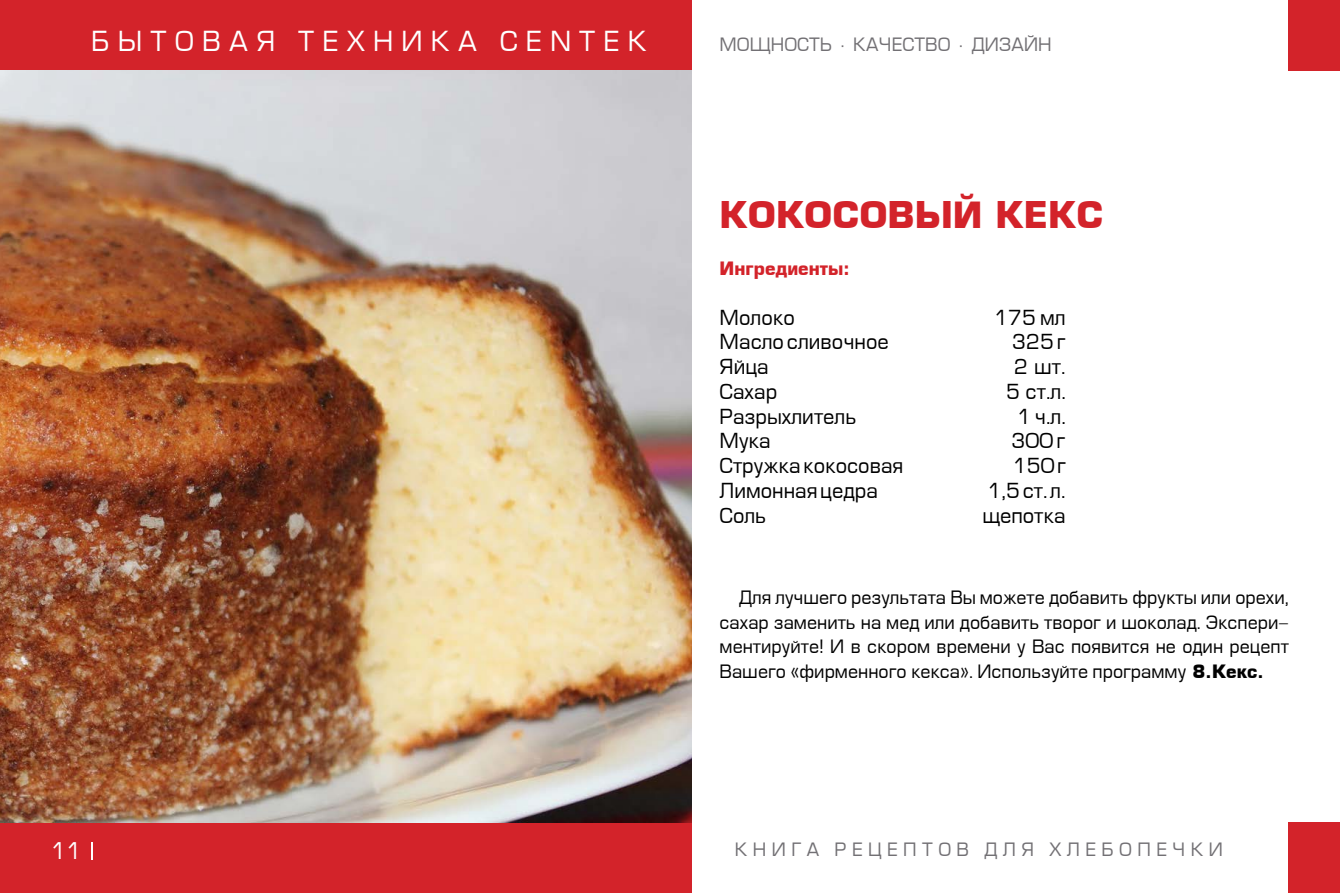
<style>
.page{position:relative;width:1340px;height:893px;background:#fff}
.page>*{position:absolute;margin:0;border:0;box-sizing:border-box;transform-origin:0 0}
.t1{font:700 36px "Europe";color:#d3232a}
.t2{font:27px "Europe";letter-spacing:.3em;color:#fff}
.t3{font:22.5px "Europe";color:#fff}
.t4{font:20.25px "Europe";color:#000}
.t5{font:18px/24.8px "Europe";color:#000;text-align:justify}
.t6{font:18px "Europe";letter-spacing:.3em;color:#727074}
.t7{font:18px "Europe";color:#727074}
.t8{font:700 18px "Europe";color:#d3232a}
.s1{font-weight:700}
</style>
<div class="page">
<div style="left:0;top:0;width:691px;height:70px;background:#d3232a"></div>
<div style="left:1288px;top:0;width:51px;height:70px;background:#d3232a"></div>
<div style="left:1288px;top:823px;width:51px;height:70px;background:#d3232a"></div>
<div style="left:0;top:823px;width:691px;height:70px;background:#d3232a"></div>
<svg style="left:91px;top:842px;width:2px;height:17px"></svg>
<img style="left:0;top:70px;width:691px;height:753px">
<h2 class="t2" style="left:91px;top:27px;width:557px">БЫТОВАЯ ТЕХНИКА CENTEK</h2>
<p class="t7" style="left:719px;top:35px;width:334px">МОЩНОСТЬ · КАЧЕСТВО · ДИЗАЙН</p>
<h1 class="t1" style="left:719px;top:193px;width:385px">КОКОСОВЫЙ КЕКС</h1>
<p class="t8" style="left:719px;top:258px;width:132px">Ингредиенты:</p>
<p class="t4" style="left:719px;top:307px;width:77px">Молоко</p>
<p class="t4" style="left:994px;top:307px;width:73px">175 мл</p>
<p class="t4" style="left:719px;top:331px;width:171px">Масло сливочное</p>
<p class="t4" style="left:1012px;top:331px;width:55px">325 г</p>
<p class="t4" style="left:719px;top:356px;width:51px">Яйца</p>
<p class="t4" style="left:1014px;top:356px;width:53px">2 шт.</p>
<p class="t4" style="left:719px;top:381px;width:59px">Сахар</p>
<p class="t4" style="left:1006px;top:381px;width:61px">5 ст.л.</p>
<p class="t4" style="left:719px;top:406px;width:138px">Разрыхлитель</p>
<p class="t4" style="left:1017px;top:406px;width:50px">1 ч.л.</p>
<p class="t4" style="left:719px;top:430px;width:53px">Мука</p>
<p class="t4" style="left:1011px;top:430px;width:55px">300 г</p>
<p class="t4" style="left:719px;top:455px;width:185px">Стружка кокосовая</p>
<p class="t4" style="left:1012px;top:455px;width:54px">150 г</p>
<p class="t4" style="left:719px;top:480px;width:160px">Лимонная цедра</p>
<p class="t4" style="left:987px;top:480px;width:79px">1,5 ст. л.</p>
<p class="t4" style="left:719px;top:505px;width:48px">Соль</p>
<p class="t4" style="left:982px;top:505px;width:85px">щепотка</p>
<p class="t5" style="left:719px;top:585px;width:571px;text-indent:19px">Для лучшего результата Вы можете добавить фрукты или орехи, сахар заменить на мед или добавить творог и шоколад. Экспери&shy;ментируйте! И в скором времени у Вас появится не один рецепт Вашего «фирменного кекса». Используйте программу <span class="s1">8.Кекс.</span></p>
<p class="t3" style="left:51px;top:839px;width:32px">11</p>
<p class="t6" style="left:735px;top:840px;width:489px">КНИГА РЕЦЕПТОВ ДЛЯ ХЛЕБОПЕЧКИ</p>
</div>
